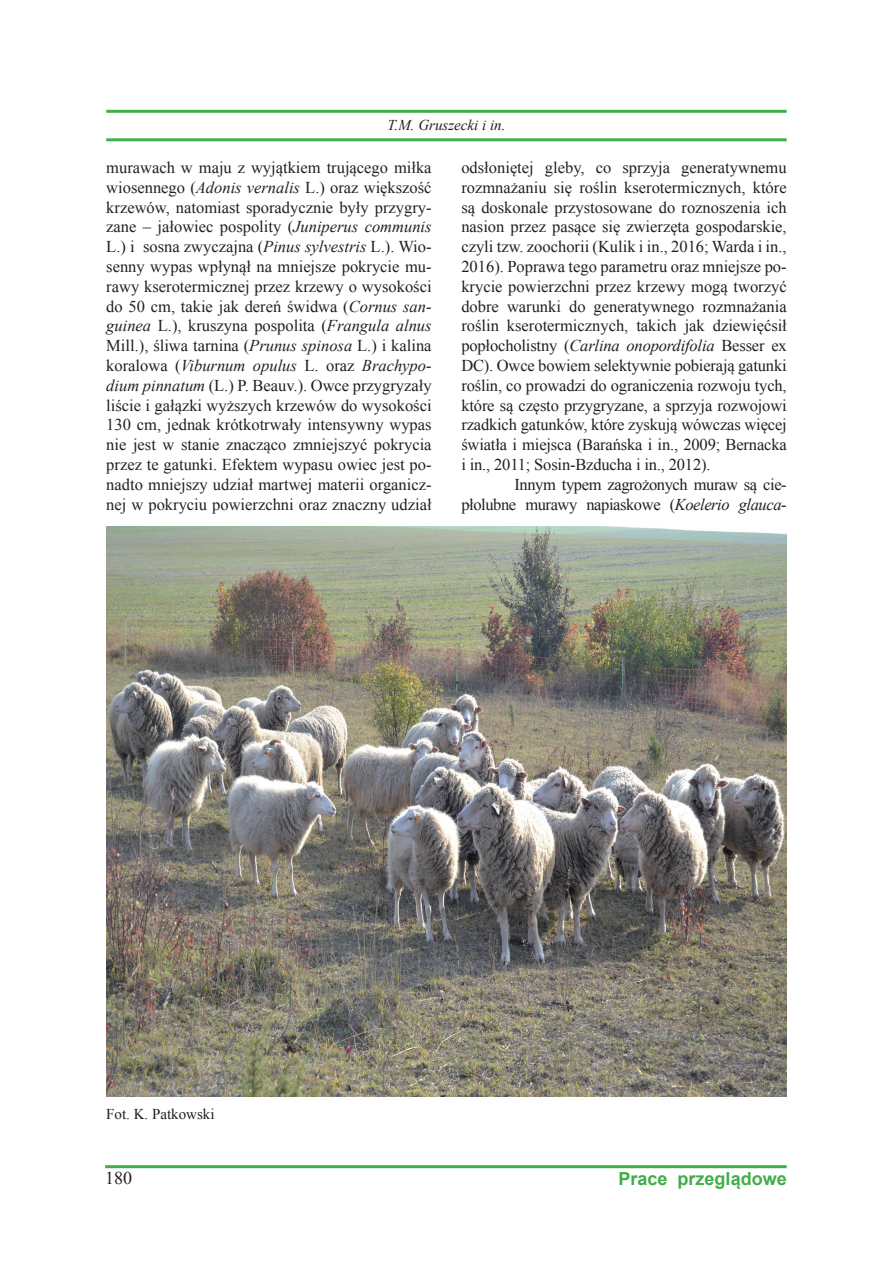
<style>
.page{position:relative;width:893px;height:1263px;background:#fff}
.page>*{position:absolute;margin:0;border:0;box-sizing:border-box;transform-origin:0 0}
.t1{font:700 18px "Arial";color:#40ae49}
.t2{font:18px "Times New Roman";color:#231f20}
.t3{font:16.5px/19.8px "Times New Roman";letter-spacing:-.01em;color:#231f20;text-align:justify}
.t4{font:italic 15px "Times New Roman";color:#231f20}
.t5{font:15px "Times New Roman";color:#231f20}
.s1{font-style:italic}
</style>
<div class="page">
<hr style="left:106px;top:110px;width:681px;height:3px;background:#40ae49">
<hr style="left:106px;top:138px;width:681px;height:3px;background:#40ae49">
<hr style="left:105px;top:1165px;width:682px;height:3px;background:#40ae49">
<img style="left:106px;top:526px;width:681px;height:571px">
<p class="t4" style="left:387px;top:114px;width:120px">T.M. Gruszecki i in.</p>
<p class="t3" style="left:106px;top:157px;width:327px">murawach w maju z wyjątkiem trującego miłka wiosennego (<span class="s1">Adonis vernalis</span> L.) oraz większość krzewów, natomiast sporadycznie były przygry&shy;zane – jałowiec pospolity (<span class="s1">Juniperus communis </span>L.) i sosna zwyczajna (<span class="s1">Pinus sylvestris</span> L.). Wio&shy;senny wypas wpłynął na mniejsze pokrycie mu&shy;rawy kserotermicznej przez krzewy o wysokości do 50 cm, takie jak dereń świdwa (<span class="s1">Cornus san&shy;guinea</span> L.), kruszyna pospolita (<span class="s1">Frangula alnus </span>Mill.), śliwa tarnina (<span class="s1">Prunus spinosa</span> L.) i kalina koralowa (<span class="s1">Viburnum opulus</span> L. oraz <span class="s1">Brachypo&shy;dium pinnatum</span> (L.) P. Beauv.). Owce przygryzały liście i gałązki wyższych krzewów do wysokości 130 cm, jednak krótkotrwały intensywny wypas nie jest w stanie znacząco zmniejszyć pokrycia przez te gatunki. Efektem wypasu owiec jest po&shy;nadto mniejszy udział martwej materii organicz&shy;nej w pokryciu powierzchni oraz znaczny udział</p>
<p class="t3" style="left:461px;top:157px;width:327px">odsłoniętej gleby, co sprzyja generatywnemu rozmnażaniu się roślin kserotermicznych, które są doskonale przystosowane do roznoszenia ich nasion przez pasące się zwierzęta gospodarskie, czyli tzw. zoochorii (Kulik i in., 2016; Warda i in., 2016). Poprawa tego parametru oraz mniejsze po&shy;krycie powierzchni przez krzewy mogą tworzyć dobre warunki do generatywnego rozmnażania roślin kserotermicznych, takich jak dziewięćsił popłocholistny (<span class="s1">Carlina onopordifolia</span> Besser ex DC). Owce bowiem selektywnie pobierają gatunki roślin, co prowadzi do ograniczenia rozwoju tych, które są często przygryzane, a sprzyja rozwojowi rzadkich gatunków, które zyskują wówczas więcej światła i miejsca (Barańska i in., 2009; Bernacka i in., 2011; Sosin-Bzducha i in., 2012).</p>
<p class="t3" style="left:461px;top:474px;width:327px;text-align:right">Innym typem zagrożonych muraw są cie&shy;płolubne murawy napiaskowe (<span class="s1">Koelerio glauca-</span></p>
<p class="t5" style="left:106px;top:1104px;width:110px">Fot. K. Patkowski</p>
<p class="t2" style="left:105px;top:1166px;width:28px">180</p>
<p class="t1" style="left:619px;top:1167px;width:170px">Prace przeglądowe</p>
</div>
